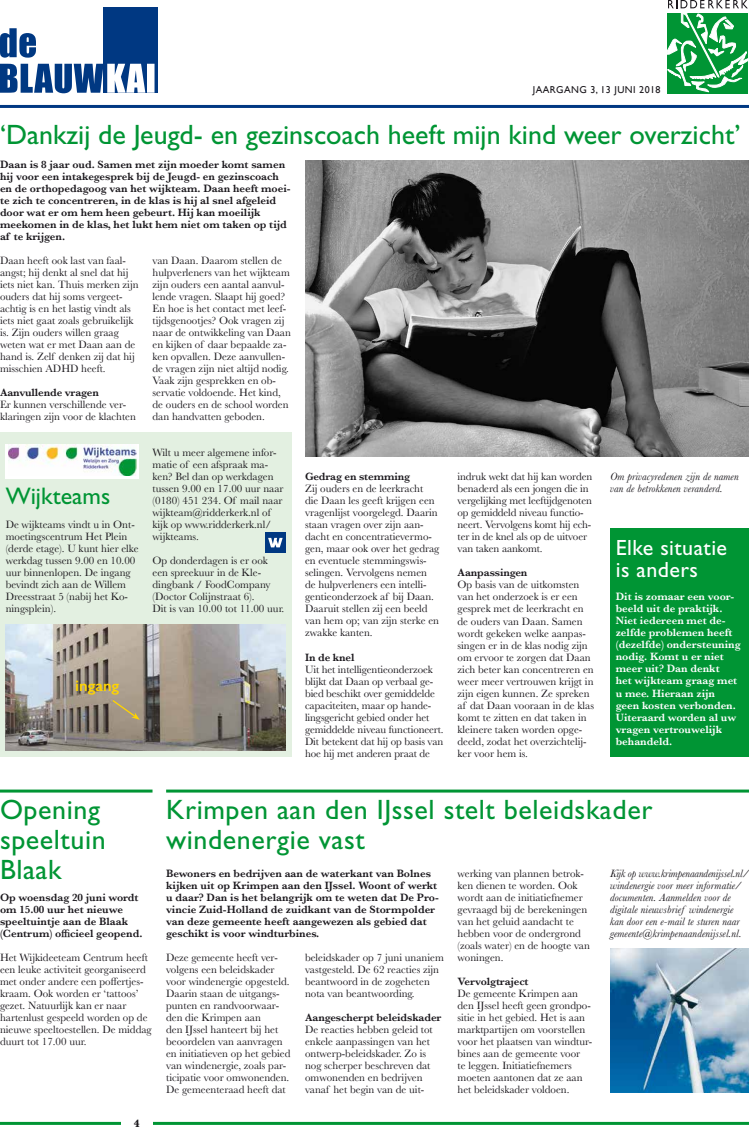
<style>
.page{position:relative;width:749px;height:1129px;background:#fff}
.page>*{position:absolute;margin:0;border:0;box-sizing:border-box;transform-origin:0 0}
.t1{font:28px/30px "Gill Sans Std";letter-spacing:.02em;color:#009534}
.t2{font:28px "Gill Sans Std";color:#009534}
.t3{font:24px "Gill Sans Std";color:#009534}
.t4{font:22px/22px "Gill Sans Std";letter-spacing:.02em;color:#fff}
.t5{font:600 15.7px "Gill Sans";color:#ffd400}
.t6{font:11px/12px "Baskerville";color:#1a171c}
.t7{font:600 11px/12px "Baskerville";color:#1a171c}
.t8{font:600 11px/12px "Baskerville";color:#fff}
.t9{font:italic 11px/12px "Baskerville";letter-spacing:.01em;color:#1a171c}
.t10{font:700 11px "Baskerville";color:#1a171c}
.t11{font:10px "Gill Sans";letter-spacing:.04em;color:#1a171c}
</style>
<div class="page">
<hr style="left:0;top:105px;width:748px;height:3px;background:#003882">
<svg style="left:0;top:28px;width:36px;height:30px"></svg>
<div style="left:103px;top:7px;width:54px;height:86px;background:#003882"></div>
<svg style="left:0;top:64px;width:154px;height:29px"></svg>
<svg style="left:667px;top:0;width:81px;height:93px"></svg>
<hr style="left:0;top:1121px;width:748px;height:3px;background:#009534">
<div style="left:121px;top:1111px;width:31px;height:17px;background:#fff"></div>
<hr style="left:0;top:789px;width:152px;height:3px;background:#009534">
<hr style="left:166px;top:789px;width:582px;height:3px;background:#009534">
<img style="left:305px;top:161px;width:443px;height:295px">
<div style="left:0;top:432px;width:291px;height:324px;background:#e3f0e1"></div>
<div style="left:6px;top:444px;width:133px;height:34px;background:#fff"></div>
<img style="left:9px;top:444px;width:128px;height:31px">
<div style="left:265px;top:531px;width:21px;height:21px;background:#003882"></div>
<svg style="left:268px;top:537px;width:14px;height:10px"></svg>
<img style="left:6px;top:624px;width:280px;height:126px">
<svg style="left:111px;top:698px;width:29px;height:21px"></svg>
<div style="left:610px;top:528px;width:138px;height:228px;background:#009534"></div>
<img style="left:610px;top:948px;width:138px;height:144px">
<p class="t11" style="left:532px;top:84px;width:129px">JAARGANG 3, 13 JUNI 2018</p>
<h1 class="t2" style="left:0;top:118px;width:741px">‘Dankzij de Jeugd- en gezinscoach heeft mijn kind weer overzicht’</h1>
<p class="t7" style="left:0;top:158px;width:292px">Daan is 8 jaar oud. Samen met zijn moeder komt samen hij voor een intakegesprek bij de Jeugd- en gezinscoach en de orthopedagoog van het wijkteam. Daan heeft moei&shy;te zich te concentreren, in de klas is hij al snel afgeleid door wat er om hem heen gebeurt. Hij kan moeilijk meekomen in de klas, het lukt hem niet om taken op tijd af te krijgen.</p>
<p class="t6" style="left:0;top:255px;width:140px">Daan heeft ook last van faal&shy;angst; hij denkt al snel dat hij iets niet kan. Thuis merken zijn ouders dat hij soms vergeet&shy;achtig is en het lastig vindt als iets niet gaat zoals gebruikelijk is. Zijn ouders willen graag weten wat er met Daan aan de hand is. Zelf denken zij dat hij misschien ADHD heeft.</p>
<p class="t7" style="left:0;top:386px;width:100px">Aanvullende vragen</p>
<p class="t6" style="left:0;top:399px;width:137px">Er kunnen verschillende ver&shy;klaringen zijn voor de klachten</p>
<p class="t6" style="left:152px;top:255px;width:140px">van Daan. Daarom stellen de hulpverleners van het wijkteam zijn ouders een aantal aanvul&shy;lende vragen. Slaapt hij goed?<br>En hoe is het contact met leef&shy;tijdsgenootjes? Ook vragen zij naar de ontwikkeling van Daan en kijken of daar bepaalde za&shy;ken opvallen. Deze aanvullen&shy;de vragen zijn niet altijd nodig.<br>Vaak zijn gesprekken en ob&shy;servatie voldoende. Het kind, de ouders en de school worden dan handvatten geboden.</p>
<h2 class="t3" style="left:6px;top:482px;width:106px">Wijkteams</h2>
<p class="t6" style="left:6px;top:519px;width:134px">De wijkteams vindt u in Ont&shy;moetingscentrum Het Plein (derde etage). U kunt hier elke werkdag tussen 9.00 en 10.00 uur binnenlopen. De ingang bevindt zich aan de Willem<br>Dreesstraat 5 (nabij het Ko&shy;ningsplein).</p>
<p class="t6" style="left:152px;top:447px;width:132px">Wilt u meer algemene infor&shy;matie of een afspraak ma&shy;ken? Bel dan op werkdagen tussen 9.00 en 17.00 uur naar (0180) 451 234. Of mail naar wijkteam@ridderkerk.nl of kijk op www.ridderkerk.nl/ wijkteams.</p>
<p class="t6" style="left:152px;top:555px;width:133px">Op donderdagen is er ook een spreekuur in de Kle&shy;dingbank / FoodCompany (Doctor Colijnstraat 6).<br>Dit is van 10.00 tot 11.00 uur.</p>
<h3 class="t5" style="left:75px;top:676px;width:45px">ingang</h3>
<p class="t7" style="left:305px;top:470px;width:106px">Gedrag en stemming</p>
<p class="t6" style="left:305px;top:483px;width:136px">Zij ouders en de leerkracht<br>die Daan les geeft krijgen een vragenlijst voorgelegd. Daarin staan vragen over zijn aan&shy;dacht en concentratievermo&shy;gen, maar ook over het gedrag en eventuele stemmingswis&shy;selingen. Vervolgens nemen de hulpverleners een intelli&shy;gentieonderzoek af bij Daan.<br>Daaruit stellen zij een beeld van hem op; van zijn sterke en zwakke kanten.</p>
<p class="t7" style="left:305px;top:650px;width:51px">In de knel</p>
<p class="t6" style="left:305px;top:663px;width:140px">Uit het intelligentieonderzoek blijkt dat Daan op verbaal ge&shy;bied beschikt over gemiddelde capaciteiten, maar op hande&shy;lingsgericht gebied onder het gemiddelde niveau functioneert.<br>Dit betekent dat hij op basis van hoe hij met anderen praat de</p>
<p class="t6" style="left:457px;top:471px;width:136px">indruk wekt dat hij kan worden benaderd als een jongen die in vergelijking met leeftijdgenoten op gemiddeld niveau functio&shy;neert. Vervolgens komt hij ech&shy;ter in de knel als op de uitvoer van taken aankomt.</p>
<p class="t7" style="left:457px;top:566px;width:71px">Aanpassingen</p>
<p class="t6" style="left:457px;top:579px;width:138px">Op basis van de uitkomsten van het onderzoek is er een gesprek met de leerkracht en de ouders van Daan. Samen wordt gekeken welke aanpas&shy;singen er in de klas nodig zijn om ervoor te zorgen dat Daan zich beter kan concentreren en weer meer vertrouwen krijgt in zijn eigen kunnen. Ze spreken af dat Daan vooraan in de klas komt te zitten en dat taken in kleinere taken worden opge&shy;deeld, zodat het overzichtelij&shy;ker voor hem is.</p>
<p class="t9" style="left:610px;top:471px;width:130px">Om privacyredenen zijn de namen van de betrokkenen veranderd.</p>
<h3 class="t4" style="left:615px;top:536px;width:113px">Elke situatie is anders</h3>
<p class="t8" style="left:615px;top:590px;width:126px">Dit is zomaar een voor&shy;beeld uit de praktijk.<br>Niet iedereen met de&shy;zelfde problemen heeft (dezelfde) ondersteuning nodig. Komt u er niet meer uit? Dan denkt<br>het wijkteam graag met u mee. Hieraan zijn geen kosten verbonden.<br>Uiteraard worden al uw vragen vertrouwelijk behandeld.</p>
<h1 class="t1" style="left:0;top:794px;width:107px">Opening speeltuin<br>Blaak</h1>
<p class="t7" style="left:0;top:890px;width:144px">Op woensdag 20 juni wordt om 15.00 uur het nieuwe speeltuintje aan de Blaak (Centrum) officieel geopend.</p>
<p class="t6" style="left:0;top:951px;width:153px">Het Wijkideeteam Centrum heeft een leuke activiteit georganiseerd met onder andere een poffertjes&shy;kraam. Ook worden er ‘tattoos’ gezet. Natuurlijk kan er naar hartenlust gespeeld worden op de nieuwe speeltoestellen. De middag duurt tot 17.00 uur.</p>
<p class="t10" style="left:134px;top:1115px;width:7px">4</p>
<h1 class="t1" style="left:166px;top:794px;width:487px">Krimpen aan den IJssel stelt beleidskader windenergie vast</h1>
<p class="t7" style="left:166px;top:866px;width:274px">Bewoners en bedrijven aan de waterkant van Bolnes kijken uit op Krimpen aan den IJssel. Woont of werkt u daar? Dan is het belangrijk om te weten dat De Pro&shy;vincie Zuid-Holland de zuidkant van de Stormpolder van deze gemeente heeft aangewezen als gebied dat geschikt is voor windturbines.</p>
<p class="t6" style="left:166px;top:951px;width:126px">Deze gemeente heeft ver&shy;volgens een beleidskader voor windenergie opgesteld.<br>Daarin staan de uitgangs&shy;punten en randvoorwaar&shy;den die Krimpen aan<br>den IJssel hanteert bij het beoordelen van aanvragen en initiatieven op het gebied van windenergie, zoals par&shy;ticipatie voor omwonenden.<br>De gemeenteraad heeft dat</p>
<p class="t6" style="left:305px;top:951px;width:140px">beleidskader op 7 juni unaniem vastgesteld. De 62 reacties zijn beantwoord in de zogeheten nota van beantwoording.</p>
<p class="t9" style="left:610px;top:867px;width:140px">Kijk op www.krimpenaandenijssel.nl/ windenergie voor meer informatie/ documenten. Aanmelden voor de digitale nieuwsbrief windenergie kan door een e-mail te sturen naar gemeente@krimpenaandenijssel.nl.</p>
<p class="t6" style="left:457px;top:867px;width:134px">werking van plannen betrok&shy;ken dienen te worden. Ook wordt aan de initiatiefnemer gevraagd bij de berekeningen van het geluid aandacht te hebben voor de ondergrond (zoals water) en de hoogte van woningen.</p>
<p class="t7" style="left:457px;top:974px;width:73px">Vervolgtraject</p>
<p class="t6" style="left:457px;top:987px;width:136px">De gemeente Krimpen aan den IJssel heeft geen grondpo&shy;sitie in het gebied. Het is aan marktpartijen om voorstellen voor het plaatsen van windtur&shy;bines aan de gemeente voor<br>te leggen. Initiatiefnemers moeten aantonen dat ze aan het beleidskader voldoen.</p>
<p class="t7" style="left:305px;top:1010px;width:138px">Aangescherpt beleidskader</p>
<p class="t6" style="left:305px;top:1023px;width:129px">De reacties hebben geleid tot enkele aanpassingen van het ontwerp-beleidskader. Zo is nog scherper beschreven dat omwonenden en bedrijven vanaf het begin van de uit-</p>
</div>
